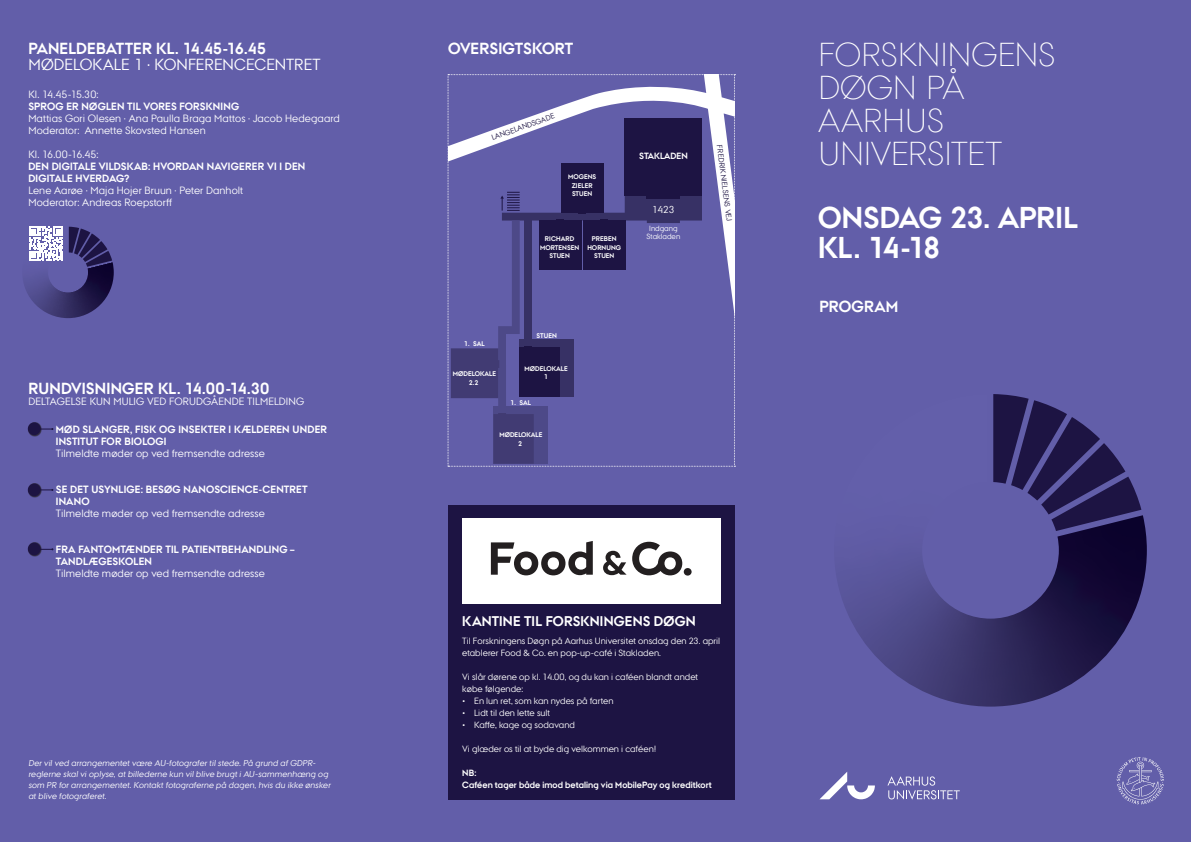
<style>
.page{position:relative;width:1191px;height:842px;background:#625ea9}
.page>*{position:absolute;margin:0;border:0;box-sizing:border-box;transform-origin:0 0}
.t1{font:300 33px/33px "AU Passata";letter-spacing:-.01em;color:#fff}
.t2{font:700 30px/30px "AU Passata";color:#fff}
.t3{font:700 16px "AU Passata";letter-spacing:.01em;color:#fff}
.t4{font:16px "AU Passata";color:#fff}
.t5{font:700 14px "AU Passata";letter-spacing:.015em;color:#fff}
.t6{font:10.5px/12px "AU Passata";letter-spacing:.01em;color:#fff}
.t7{font:700 10.5px/12px "AU Passata";letter-spacing:.02em;color:#fff}
.t8{font:10px "AU Passata";color:#fff}
.t9{font:9px/12px "AU Passata";letter-spacing:.005em;color:#fff}
.t10{font:700 9px/12px "AU Passata";letter-spacing:.01em;color:#fff}
.t11{font:8.5px/11px "AU Passata";color:#fff}
.t12{font:7.5px "AU Passata";color:#1d1443}
.t13{font:7.5px/7.5px "AU Passata";color:#fff;text-align:center}
.t14{font:700 6.8px/8.2px "AU Passata";letter-spacing:.01em;color:#fff;text-align:center}
</style>
<div class="page">
<svg style="left:837px;top:509px;width:309px;height:198px"></svg>
<svg style="left:993px;top:394px;width:148px;height:137px"></svg>
<svg style="left:820px;top:772px;width:55px;height:27px"></svg>
<svg style="left:887px;top:776px;width:72px;height:24px"></svg>
<svg style="left:1116px;top:757px;width:48px;height:47px"></svg>
<svg style="left:447px;top:74px;width:288px;height:393px"></svg>
<div style="left:448px;top:505px;width:286px;height:294px;background:#1d1443"></div>
<div style="left:462px;top:519px;width:259px;height:85px;background:#fff"></div>
<svg style="left:603px;top:551px;width:23px;height:24px"></svg>
<div style="left:684px;top:568px;width:7px;height:8px;background:#231f20;border-radius:50%"></div>
<svg style="left:632px;top:542px;width:50px;height:33px"></svg>
<svg style="left:491px;top:541px;width:102px;height:34px"></svg>
<svg style="left:24px;top:227px;width:90px;height:91px"></svg>
<div style="left:28px;top:422px;width:14px;height:14px;background:#231f20;opacity:.75"></div>
<div style="left:28px;top:422px;width:13px;height:13px;background:#1d1443;border-radius:50%"></div>
<div style="left:28px;top:483px;width:14px;height:14px;background:#231f20;opacity:.75"></div>
<div style="left:28px;top:483px;width:13px;height:13px;background:#1d1443;border-radius:50%"></div>
<div style="left:28px;top:542px;width:14px;height:14px;background:#231f20;opacity:.75"></div>
<div style="left:28px;top:543px;width:13px;height:12px;background:#1d1443;border-radius:50%"></div>
<svg style="left:41px;top:428px;width:12px;height:2px"></svg>
<svg style="left:41px;top:489px;width:12px;height:2px"></svg>
<svg style="left:41px;top:548px;width:12px;height:2px"></svg>
<h3 class="t3" style="left:28px;top:39px;width:239px">PANELDEBATTER KL. 14.45-16.45</h3>
<h3 class="t4" style="left:28px;top:55px;width:294px">MØDELOKALE 1 · KONFERENCECENTRET</h3>
<p class="t6" style="left:28px;top:88px;width:72px">Kl. 14.45-15.30:</p>
<p class="t7" style="left:28px;top:100px;width:212px">SPROG ER NØGLEN TIL VORES FORSKNING</p>
<p class="t6" style="left:28px;top:112px;width:313px">Mattias Gori Olesen · Ana Paulla Braga Mattos · Jacob Hedegaard<br>Moderator: Annette Skovsted Hansen</p>
<p class="t6" style="left:28px;top:148px;width:72px">Kl. 16.00-16.45:</p>
<p class="t7" style="left:28px;top:160px;width:278px">DEN DIGITALE VILDSKAB: HVORDAN NAVIGERER VI I DEN<br>DIGITALE HVERDAG?</p>
<p class="t6" style="left:28px;top:184px;width:216px">Lene Aarøe · Maja Hojer Bruun · Peter Danholt<br>Moderator: Andreas Roepstorff</p>
<h3 class="t3" style="left:28px;top:379px;width:242px">RUNDVISNINGER KL. 14.00-14.30</h3>
<p class="t6" style="left:28px;top:395px;width:277px">DELTAGELSE KUN MULIG VED FORUDGÅENDE TILMELDING</p>
<p class="t7" style="left:56px;top:424px;width:273px">MØD SLANGER, FISK OG INSEKTER I KÆLDEREN UNDER<br>INSTITUT FOR BIOLOGI</p>
<p class="t6" style="left:56px;top:448px;width:211px">Tilmeldte møder op ved fremsendte adresse</p>
<p class="t7" style="left:56px;top:484px;width:253px">SE DET USYNLIGE: BESØG NANOSCIENCE-CENTRET<br>INANO</p>
<p class="t6" style="left:56px;top:508px;width:211px">Tilmeldte møder op ved fremsendte adresse</p>
<p class="t7" style="left:56px;top:544px;width:240px">FRA FANTOMTÆNDER TIL PATIENTBEHANDLING –<br>TANDLÆGESKOLEN</p>
<p class="t6" style="left:56px;top:568px;width:211px">Tilmeldte møder op ved fremsendte adresse</p>
<p class="t11" style="left:28px;top:758px;width:305px">Der vil ved arrangementet være AU-fotografer til stede. På grund af GDPR&shy;reglerne skal vi oplyse, at billederne kun vil blive brugt i AU-sammenhæng og som PR for arrangementet. Kontakt fotograferne på dagen, hvis du ikke ønsker at blive fotograferet.</p>
<h3 class="t3" style="left:448px;top:39px;width:127px">OVERSIGTSKORT</h3>
<p class="t12" style="left:490px;top:134px;width:68px;rotate:-20deg">LANGELANDSGADE</p>
<p class="t14" style="left:568px;top:173px;width:30px">MOGENS<br>ZIELER<br>STUEN</p>
<p class="t14" style="left:540px;top:235px;width:41px">RICHARD<br>MORTENSEN<br>STUEN</p>
<p class="t14" style="left:587px;top:235px;width:35px">PREBEN<br>HORNUNG<br>STUEN</p>
<p class="t10" style="left:639px;top:150px;width:50px">STAKLADEN</p>
<p class="t12" style="left:724px;top:144px;width:79px;rotate:83deg">FREDRIK NIELSENS VEJ</p>
<p class="t8" style="left:652px;top:203px;width:24px">1423</p>
<p class="t13" style="left:646px;top:225px;width:35px">Indgang<br>Stakladen</p>
<p class="t14" style="left:464px;top:340px;width:22px">1. SAL</p>
<p class="t14" style="left:453px;top:370px;width:45px">MØDELOKALE<br>2.2</p>
<p class="t14" style="left:536px;top:331px;width:22px">STUEN</p>
<p class="t14" style="left:524px;top:364px;width:45px">MØDELOKALE<br>1</p>
<p class="t14" style="left:510px;top:398px;width:22px">1. SAL</p>
<p class="t14" style="left:499px;top:431px;width:45px">MØDELOKALE<br>2</p>
<h3 class="t5" style="left:462px;top:613px;width:235px">KANTINE TIL FORSKNINGENS DØGN</h3>
<p class="t9" style="left:462px;top:635px;width:259px">Til Forskningens Døgn på Aarhus Universitet onsdag den 23. april etablerer Food &amp; Co. en pop-up-café i Stakladen.</p>
<p class="t9" style="left:462px;top:671px;width:237px">Vi slår dørene op kl. 14.00, og du kan i caféen blandt andet købe følgende:</p>
<p class="t9" style="left:462px;top:695px;width:153px">• En lun ret, som kan nydes på farten</p>
<p class="t9" style="left:462px;top:707px;width:89px">• Lidt til den lette sult</p>
<p class="t9" style="left:462px;top:719px;width:114px">• Kaffe, kage og sodavand</p>
<p class="t9" style="left:462px;top:743px;width:196px">Vi glæder os til at byde dig velkommen i caféen!</p>
<p class="t10" style="left:462px;top:767px;width:251px">NB:<br>Caféen tager både imod betaling via MobilePay og kreditkort</p>
<h1 class="t1" style="left:818px;top:38px;width:239px">FORSKNINGENS<br>DØGN PÅ<br>AARHUS<br>UNIVERSITET</h1>
<h2 class="t2" style="left:818px;top:202px;width:261px">ONSDAG 23. APRIL<br>KL. 14-18</h2>
<h3 class="t3" style="left:819px;top:297px;width:80px">PROGRAM</h3>
</div>
